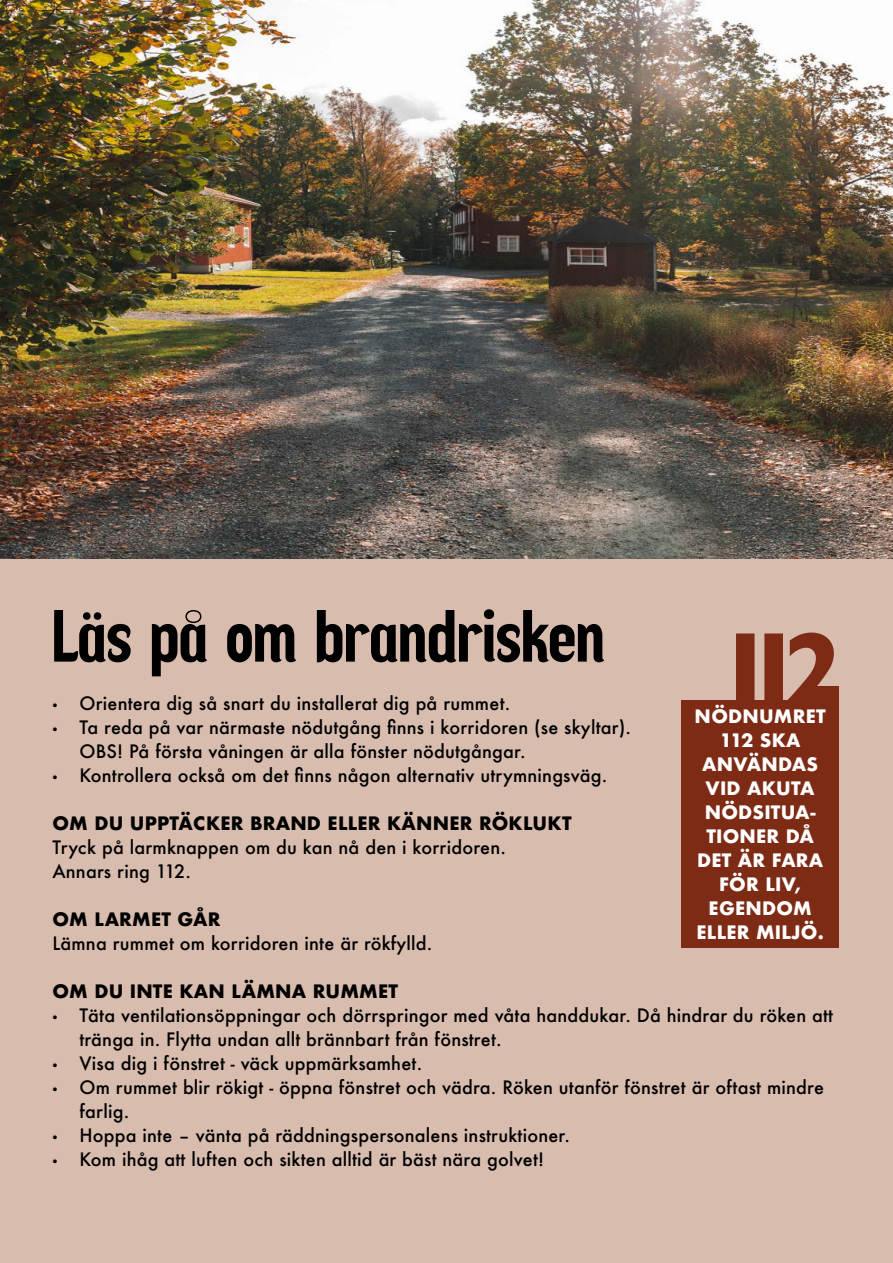
<style>
.page{position:relative;width:893px;height:1263px;background:#d8bcae}
.page>*{position:absolute;margin:0;border:0;box-sizing:border-box;transform-origin:0 0}
.t1{font:70.5px "Rublack";letter-spacing:.01em;color:#000}
.t2{font:500 18px/24px "Futura";letter-spacing:.01em;color:#000}
.t3{font:700 18px/24px "Futura";letter-spacing:.01em;color:#fff;text-align:center}
.t4{font:700 18px "Futura";letter-spacing:.01em;color:#000}
.s1{font-family:"Myriad Pro";font-weight:400}
</style>
<div class="page">
<img style="left:0;top:0;width:893px;height:558px">
<svg style="left:736px;top:632px;width:103px;height:68px"></svg>
<div style="left:681px;top:700px;width:158px;height:248px;background:#7d2b15"></div>
<h1 class="t1" style="left:52px;top:592px;width:554px">Läs på om brandrisken</h1>
<p class="t2" style="left:52px;top:691px;width:459px"><span class="s1">•</span> Orientera dig så snart du installerat dig på rummet.</p>
<p class="t2" style="left:79px;top:715px;width:553px;text-indent:-27px"><span class="s1">•</span> Ta reda på var närmaste nödutgång finns i korridoren (se skyltar).<br>OBS! På första våningen är alla fönster nödutgångar.</p>
<p class="t2" style="left:52px;top:763px;width:556px"><span class="s1">•</span> Kontrollera också om det finns någon alternativ utrymningsväg.</p>
<p class="t4" style="left:52px;top:810px;width:521px">OM DU UPPTÄCKER BRAND ELLER KÄNNER RÖKLUKT</p>
<p class="t2" style="left:52px;top:835px;width:455px">Tryck på larmknappen om du kan nå den i korridoren.<br>Annars ring 112.</p>
<p class="t4" style="left:52px;top:906px;width:170px">OM LARMET GÅR</p>
<p class="t2" style="left:52px;top:931px;width:382px">Lämna rummet om korridoren inte är rökfylld.</p>
<p class="t4" style="left:52px;top:978px;width:347px">OM DU INTE KAN LÄMNA RUMMET</p>
<p class="t2" style="left:79px;top:1003px;width:755px;text-indent:-27px"><span class="s1">•</span> Täta ventilationsöppningar och dörrspringor med våta handdukar. Då hindrar du röken att tränga in. Flytta undan allt brännbart från fönstret.</p>
<p class="t2" style="left:52px;top:1051px;width:371px"><span class="s1">•</span> Visa dig i fönstret - väck uppmärksamhet.</p>
<p class="t2" style="left:79px;top:1075px;width:746px;text-indent:-27px"><span class="s1">•</span> Om rummet blir rökigt - öppna fönstret och vädra. Röken utanför fönstret är oftast mindre farlig.</p>
<p class="t2" style="left:52px;top:1123px;width:519px"><span class="s1">•</span> Hoppa inte – vänta på räddningspersonalens instruktioner.</p>
<p class="t2" style="left:52px;top:1147px;width:493px"><span class="s1">•</span> Kom ihåg att luften och sikten alltid är bäst nära golvet!</p>
<p class="t3" style="left:695px;top:704px;width:133px">NÖDNUMRET<br>112 SKA<br>ANVÄNDAS<br>VID AKUTA<br>NÖDSITUA-<br>TIONER DÅ<br>DET ÄR FARA<br>FÖR LIV,<br>EGENDOM<br>ELLER MILJÖ.</p>
</div>
